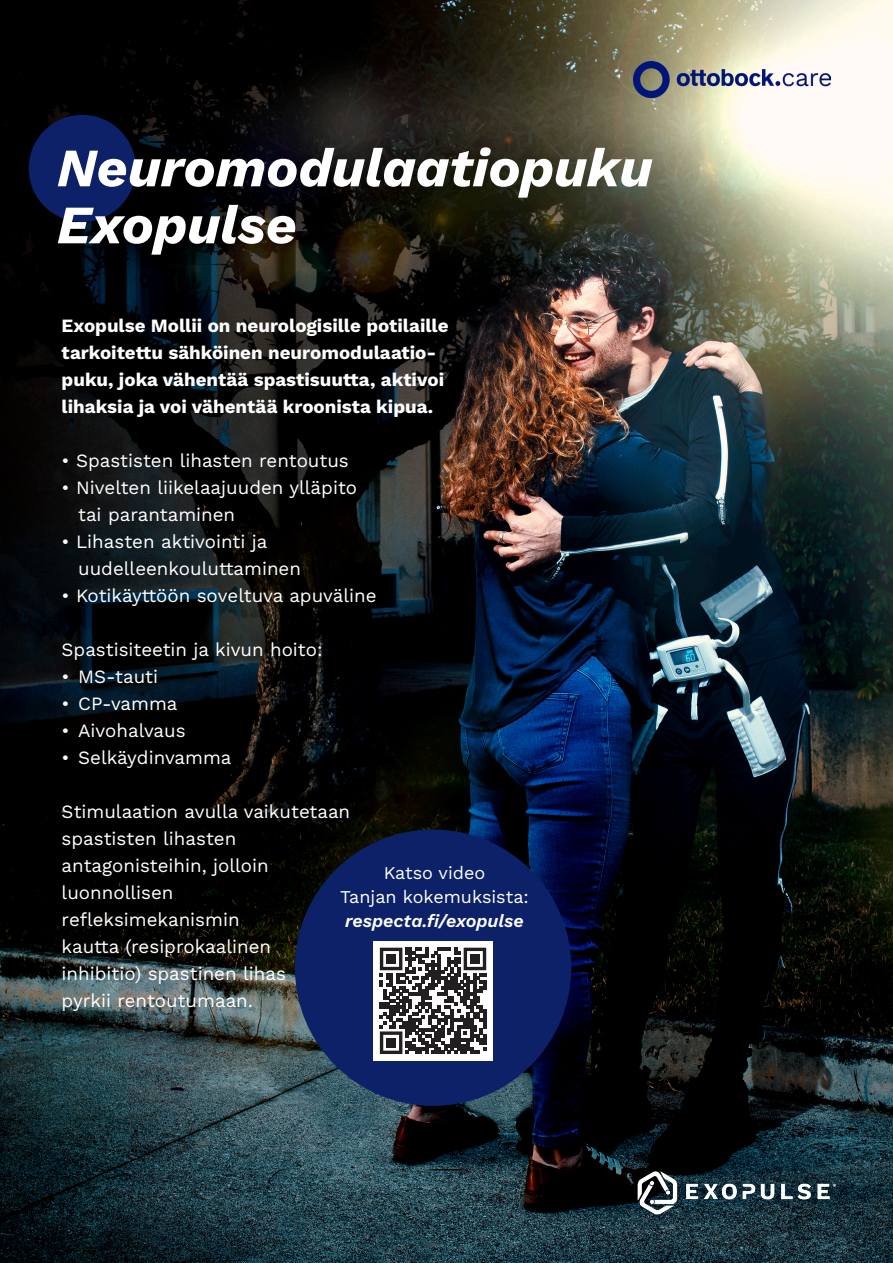
<style>
.page{position:relative;width:893px;height:1263px;background:#fff}
.page>*{position:absolute;margin:0;border:0;box-sizing:border-box;transform-origin:0 0}
.Headline{font:italic 700 54px/57px "Work Sans";color:#fff}
.Subline{font:18.75px/27px "Work Sans";color:#fff}
.Subline-2{font:700 18.75px/27px "Work Sans";color:#fff}
.Subline-3{font:18px/24px "Work Sans";color:#fff;text-align:center}
.s1{font-weight:600;font-style:italic}
</style>
<div class="page">
<img style="left:0;top:0;width:893px;height:1263px">
<img style="left:635px;top:1167px;width:202px;height:51px">
<div style="left:29px;top:115px;width:107px;height:107px;background:#0d2169;border-radius:50%"></div>
<img style="left:633px;top:61px;width:197px;height:37px">
<div style="left:295px;top:829px;width:276px;height:277px;background:#0d2169;border-radius:50%"></div>
<div style="left:373px;top:941px;width:120px;height:119px;background:#fff"></div>
<svg style="left:380px;top:948px;width:106px;height:106px"></svg>
<div style="left:386px;top:954px;width:10px;height:10px;background:#231f20"></div>
<div style="left:470px;top:954px;width:10px;height:10px;background:#231f20"></div>
<div style="left:386px;top:1038px;width:10px;height:9px;background:#231f20"></div>
<p class="Headline" style="left:57px;top:136px;width:597px">Neuromodulaatiopuku<br>Exopulse</p>
<p class="Subline-2" style="left:62px;top:311px;width:388px">Exopulse Mollii on neurologisille potilaille tarkoitettu sähköinen neuromodulaatio&shy;puku, joka vähentää spastisuutta, aktivoi lihaksia ja voi vähentää kroonista kipua.</p>
<p class="Subline" style="left:62px;top:446px;width:289px">• Spastisten lihasten rentoutus</p>
<p class="Subline" style="left:78px;top:473px;width:280px;text-indent:-16px">• Nivelten liikelaajuuden ylläpito tai parantaminen</p>
<p class="Subline" style="left:78px;top:527px;width:224px;text-indent:-16px">• Lihasten aktivointi ja uudelleenkouluttaminen</p>
<p class="Subline" style="left:62px;top:581px;width:316px">• Kotikäyttöön soveltuva apuväline</p>
<p class="Subline" style="left:62px;top:635px;width:262px">Spastisiteetin ja kivun hoito:</p>
<p class="Subline" style="left:62px;top:662px;width:98px">• MS-tauti</p>
<p class="Subline" style="left:62px;top:689px;width:117px">• CP-vamma</p>
<p class="Subline" style="left:62px;top:716px;width:126px">• Aivohalvaus</p>
<p class="Subline" style="left:62px;top:743px;width:171px">• Selkäydinvamma</p>
<p class="Subline" style="left:62px;top:797px;width:290px">Stimulaation avulla vaikutetaan spastisten lihasten antagonisteihin, jolloin luonnollisen refleksimekanismin<br>kautta (resiprokaalinen inhibitio) spastinen lihas<br>pyrkii rentoutumaan.</p>
<p class="Subline-3" style="left:340px;top:860px;width:190px">Katso video<br>Tanjan kokemuksista: <span class="s1">respecta.fi/exopulse</span></p>
</div>
